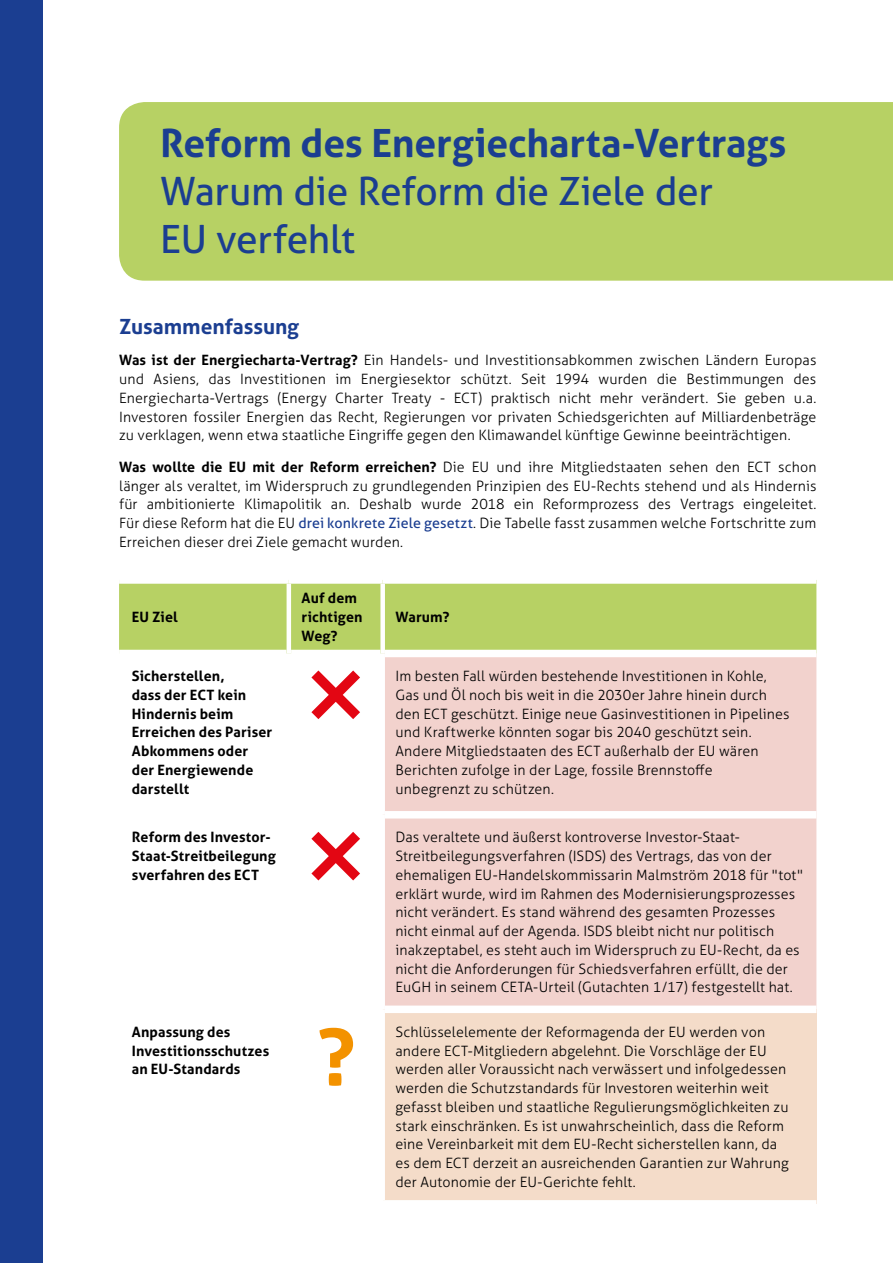
<style>
.page{position:relative;width:893px;height:1263px;background:#fff}
.page>*{position:absolute;margin:0;border:0;box-sizing:border-box;transform-origin:0 0}
.t1{font:700 80.1px "Aller";color:#f39200}
.t2{font:39px/48px "Aller";letter-spacing:-.01em;color:#1b3e91}
.t3{font:700 39px "Aller";letter-spacing:-.005em;color:#1b3e91}
.t4{font:700 21px "Aller";color:#1b3e91}
.t5{font:300 14.25px/18.8px "Aller";letter-spacing:.01em;color:#000}
.t6{font:700 14.25px/18.8px "Aller";letter-spacing:.01em;color:#000}
.s1{font-weight:700}
.s2{font-weight:400;color:#1b3e91}
</style>
<div class="page">
<div style="left:0;top:0;width:43px;height:1263px;background:#1b3e91"></div>
<div style="left:119px;top:102px;width:774px;height:179px;background:#b7d164"></div>
<div style="left:119px;top:584px;width:697px;height:66px;background:#b7d164"></div>
<div style="left:385px;top:657px;width:431px;height:348px;background:#f2d2cd"></div>
<div style="left:383px;top:1009px;width:433px;height:195px;background:#f4dcc9"></div>
<div style="left:385px;top:811px;width:431px;height:7px;background:#fff"></div>
<div style="left:385px;top:1005px;width:431px;height:8px;background:#fff"></div>
<div style="left:383px;top:1200px;width:433px;height:7px;background:#fff"></div>
<hr style="left:287px;top:584px;width:4px;height:69px;background:#fff">
<div style="left:380px;top:584px;width:5px;height:69px;background:#fff"></div>
<div style="left:380px;top:1009px;width:5px;height:191px;background:#fff"></div>
<svg style="left:311px;top:670px;width:49px;height:49px"></svg>
<svg style="left:311px;top:832px;width:49px;height:48px"></svg>
<h2 class="t3" style="left:160px;top:119px;width:628px">Reform des Energiecharta-Vertrags</h2>
<h2 class="t2" style="left:160px;top:167px;width:554px">Warum die Reform die Ziele der<br>EU verfehlt</h2>
<h3 class="t4" style="left:119px;top:313px;width:182px">Zusammenfassung</h3>
<p class="t5" style="left:119px;top:351px;width:699px;text-align:justify"><span class="s1">Was ist der Energiecharta-Vertrag?</span> Ein Handels- und Investitionsabkommen zwischen Ländern Europas und Asiens, das Investitionen im Energiesektor schützt. Seit 1994 wurden die Bestimmungen des Energiecharta-Vertrags (Energy Charter Treaty - ECT) praktisch nicht mehr verändert. Sie geben u.a.<br>Investoren fossiler Energien das Recht, Regierungen vor privaten Schiedsgerichten auf Milliardenbeträge zu verklagen, wenn etwa staatliche Eingriffe gegen den Klimawandel künftige Gewinne beeinträchtigen.</p>
<p class="t5" style="left:119px;top:457px;width:699px;text-align:justify"><span class="s1">Was wollte die EU mit der Reform erreichen?</span> Die EU und ihre Mitgliedstaaten sehen den ECT schon länger als veraltet, im Widerspruch zu grundlegenden Prinzipien des EU-Rechts stehend und als Hindernis für ambitionierte Klimapolitik an. Deshalb wurde 2018 ein Reformprozess des Vertrags eingeleitet.<br>Für diese Reform hat die EU <span class="s2">drei konkrete Ziele gesetzt</span>. Die Tabelle fasst zusammen welche Fortschritte zum Erreichen dieser drei Ziele gemacht wurden.</p>
<p class="t6" style="left:132px;top:607px;width:48px">EU Ziel</p>
<p class="t6" style="left:302px;top:589px;width:63px">Auf dem richtigen<br>Weg?</p>
<p class="t6" style="left:395px;top:607px;width:55px">Warum?</p>
<p class="t6" style="left:132px;top:666px;width:142px">Sicherstellen,<br>dass der ECT kein<br>Hindernis beim<br>Erreichen des Pariser<br>Abkommens oder der Energiewende darstellt</p>
<p class="t5" style="left:395px;top:667px;width:395px">Im besten Fall würden bestehende Investitionen in Kohle, Gas und Öl noch bis weit in die 2030er Jahre hinein durch den ECT geschützt. Einige neue Gasinvestitionen in Pipelines und Kraftwerke könnten sogar bis 2040 geschützt sein.<br>Andere Mitgliedstaaten des ECT außerhalb der EU wären Berichten zufolge in der Lage, fossile Brennstoffe unbegrenzt zu schützen.</p>
<p class="t6" style="left:132px;top:828px;width:146px">Reform des Investor-<br>Staat-Streitbeilegung sverfahren des ECT</p>
<p class="t5" style="left:395px;top:828px;width:409px">Das veraltete und äußerst kontroverse Investor-Staat-Streitbeilegungsverfahren (ISDS) des Vertrags, das von der ehemaligen EU-Handelskommissarin Malmström 2018 für "tot" erklärt wurde, wird im Rahmen des Modernisierungsprozesses nicht verändert. Es stand während des gesamten Prozesses nicht einmal auf der Agenda. ISDS bleibt nicht nur politisch inakzeptabel, es steht auch im Widerspruch zu EU-Recht, da es nicht die Anforderungen für Schiedsverfahren erfüllt, die der EuGH in seinem CETA-Urteil (Gutachten 1/17) festgestellt hat.</p>
<p class="t6" style="left:132px;top:1022px;width:139px">Anpassung des<br>Investitionsschutzes an EU-Standards</p>
<h1 class="t1" style="left:316px;top:1007px;width:41px">?</h1>
<p class="t5" style="left:395px;top:1022px;width:395px">Schlüsselelemente der Reformagenda der EU werden von andere ECT-Mitgliedern abgelehnt. Die Vorschläge der EU werden aller Voraussicht nach verwässert und infolgedessen werden die Schutzstandards für Investoren weiterhin weit gefasst bleiben und staatliche Regulierungsmöglichkeiten zu stark einschränken. Es ist unwahrscheinlich, dass die Reform eine Vereinbarkeit mit dem EU-Recht sicherstellen kann, da es dem ECT derzeit an ausreichenden Garantien zur Wahrung der Autonomie der EU-Gerichte fehlt.</p>
</div>
